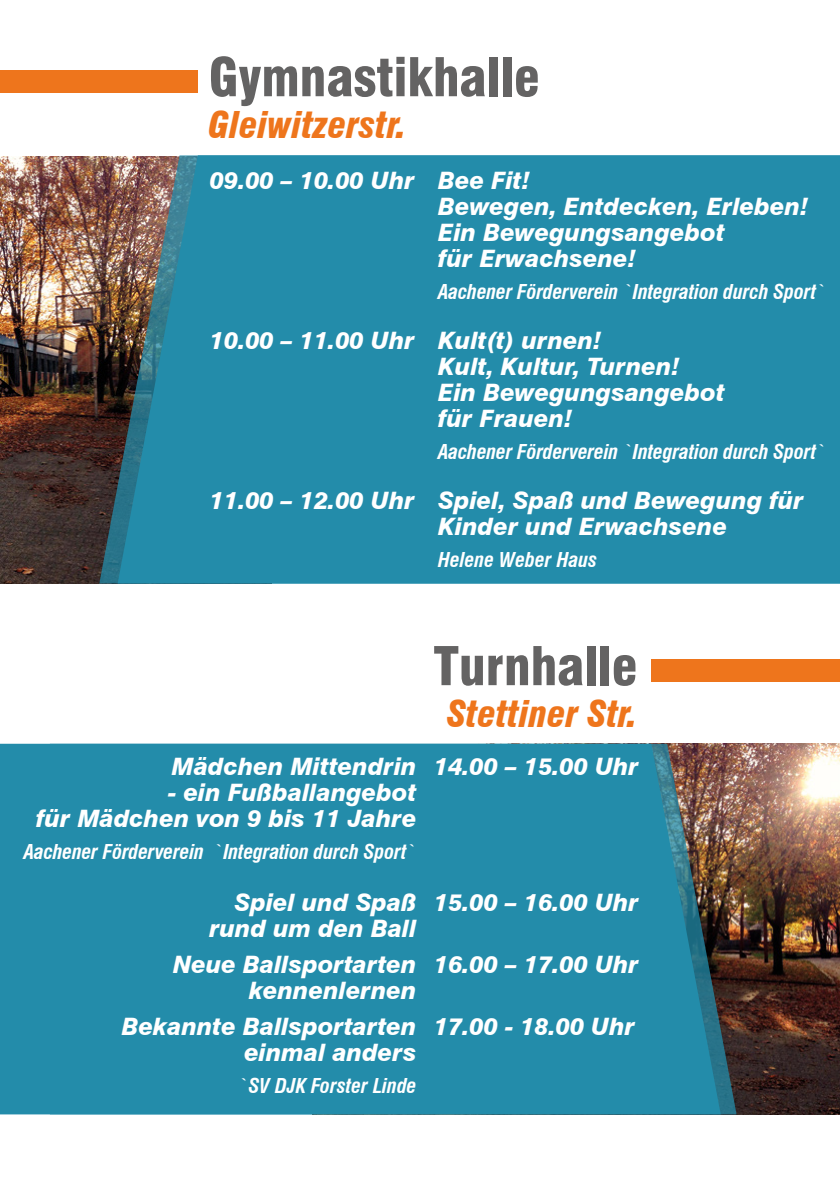
<style>
.page{position:relative;width:840px;height:1191px;background:#fff}
.page>*{position:absolute;margin:0;border:0;box-sizing:border-box;transform-origin:0 0}
.t1{font:900 condensed 52px "Swiss 721 BT";color:#646363}
.t2{font:italic 900 condensed 36px "Swiss 721 BT";color:#ee751c}
.t3{font:italic 800 24px/26px "Swiss 721 BT";color:#fff;text-align:right}
.t4{font:italic 700 condensed 20px "Swiss 721 BT";letter-spacing:-.01em;color:#fff}
</style>
<div class="page">
<img style="left:736px;top:743px;width:103px;height:371px">
<img style="left:720px;top:743px;width:16px;height:371px">
<div style="left:0;top:743px;width:720px;height:371px;background:#238caa"></div>
<img style="left:0;top:156px;width:99px;height:427px">
<img style="left:99px;top:156px;width:19px;height:427px">
<div style="left:118px;top:155px;width:721px;height:428px;background:#238caa"></div>
<div style="left:0;top:70px;width:197px;height:22px;background:#ee751c"></div>
<div style="left:651px;top:659px;width:188px;height:23px;background:#ee751c"></div>
<h1 class="t1" style="left:208px;top:46px;width:332px">Gymnastikhalle</h1>
<h2 class="t2" style="left:208px;top:104px;width:199px">Gleiwitzerstr.</h2>
<p class="t3" style="left:438px;top:167px;width:371px;text-align:left;text-indent:-228px">09.00 – 10.00 Uhr Bee Fit!<br>Bewegen, Entdecken, Erleben!<br>Ein Bewegungsangebot<br>für Erwachsene!</p>
<p class="t4" style="left:438px;top:279px;width:389px">Aachener Förderverein `Integration durch Sport`</p>
<p class="t3" style="left:438px;top:327px;width:288px;text-align:left;text-indent:-228px">10.00 – 11.00 Uhr Kult(t) urnen!<br>Kult, Kultur, Turnen!<br>Ein Bewegungsangebot für Frauen!</p>
<p class="t4" style="left:438px;top:439px;width:389px">Aachener Förderverein `Integration durch Sport`</p>
<p class="t3" style="left:438px;top:487px;width:367px;text-align:left;text-indent:-228px">11.00 – 12.00 Uhr Spiel, Spaß und Bewegung für<br>Kinder und Erwachsene</p>
<p class="t4" style="left:438px;top:547px;width:160px">Helene Weber Haus</p>
<p class="t3" style="left:172px;top:753px;width:246px">Mädchen Mittendrin</p>
<p class="t3" style="left:36px;top:779px;width:382px">- ein Fußballangebot<br>für Mädchen von 9 bis 11 Jahre</p>
<p class="t4" style="left:24px;top:840px;width:394px">Aachener Förderverein `Integration durch Sport`</p>
<p class="t3" style="left:209px;top:889px;width:209px">Spiel und Spaß rund um den Ball</p>
<p class="t3" style="left:173px;top:951px;width:245px">Neue Ballsportarten kennenlernen</p>
<p class="t3" style="left:122px;top:1013px;width:296px">Bekannte Ballsportarten einmal anders</p>
<p class="t4" style="left:238px;top:1074px;width:179px">`SV DJK Forster Linde</p>
<h1 class="t1" style="left:433px;top:635px;width:205px">Turnhalle</h1>
<h2 class="t2" style="left:447px;top:692px;width:191px">Stettiner Str.</h2>
<p class="t3" style="left:434px;top:753px;width:206px">14.00 – 15.00 Uhr</p>
<p class="t3" style="left:434px;top:889px;width:206px">15.00 – 16.00 Uhr</p>
<p class="t3" style="left:434px;top:951px;width:206px">16.00 – 17.00 Uhr</p>
<p class="t3" style="left:434px;top:1013px;width:202px">17.00 - 18.00 Uhr</p>
</div>
